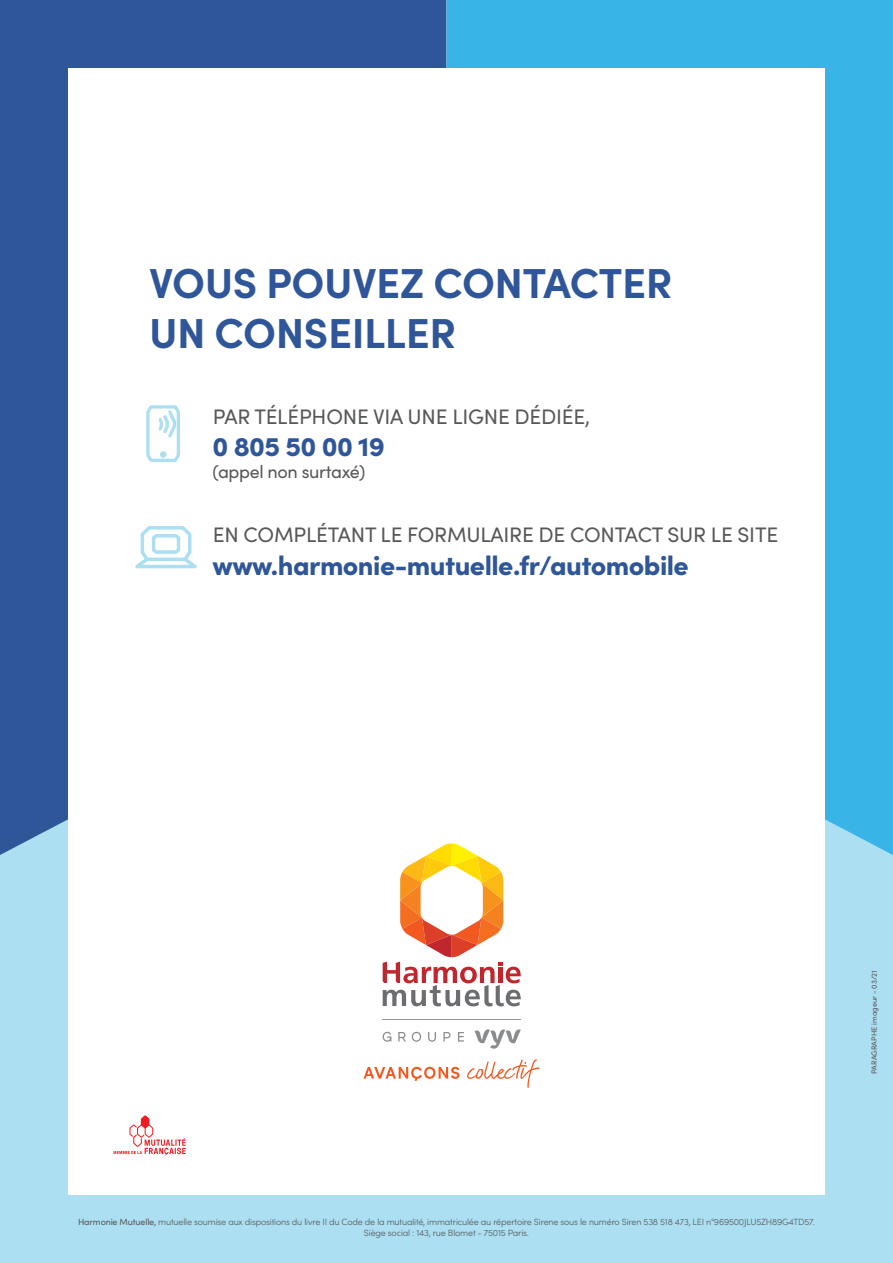
<style>
.page{position:relative;width:893px;height:1263px;background:#fff}
.page>*{position:absolute;margin:0;border:0;box-sizing:border-box;transform-origin:0 0}
._00_-_Gros_titre{font:700 42px/50.4px "Sofia Pro";letter-spacing:-.01em;color:#2f5699}
._00_-_Gros_titre-2{font:900 27px "Sofia Pro";letter-spacing:-.02em;color:#2f5699}
._00_-_Gros_titre-3{font:21px "Sofia Pro";letter-spacing:-.01em;color:#57585a}
._00_-_Gros_titre-4{font:18px "Sofia Pro";letter-spacing:-.02em;color:#57585a}
.t1{font:300 9px/10.8px "Sofia Pro";letter-spacing:-.02em;color:#57585a;text-align:center}
.t2{font:7.5px "Sofia Pro";color:#57585a}
.s1{font-weight:400}
</style>
<div class="page">
<div style="left:0;top:855px;width:893px;height:408px;background:#abdff1"></div>
<div style="left:0;top:0;width:446px;height:855px;background:#2f5699"></div>
<div style="left:446px;top:0;width:447px;height:855px;background:#39b4e7"></div>
<div style="left:68px;top:68px;width:757px;height:1127px;background:#fff"></div>
<svg style="left:467px;top:1059px;width:73px;height:29px"></svg>
<svg style="left:364px;top:1067px;width:95px;height:14px"></svg>
<hr style="left:383px;top:1018px;width:138px;height:1px;background:#939598">
<svg style="left:383px;top:1032px;width:8px;height:10px"></svg>
<svg style="left:398px;top:1032px;width:8px;height:9px"></svg>
<svg style="left:412px;top:1032px;width:9px;height:10px"></svg>
<svg style="left:428px;top:1032px;width:8px;height:10px"></svg>
<svg style="left:443px;top:1032px;width:7px;height:9px"></svg>
<svg style="left:458px;top:1032px;width:6px;height:9px"></svg>
<svg style="left:475px;top:1029px;width:46px;height:20px"></svg>
<svg style="left:383px;top:843px;width:138px;height:163px"></svg>
<svg style="left:114px;top:1115px;width:72px;height:40px"></svg>
<svg style="left:146px;top:405px;width:34px;height:57px"></svg>
<svg style="left:135px;top:526px;width:62px;height:43px"></svg>
<hr style="left:147px;top:558px;width:39px;height:3px;background:#abdff1">
<p class="_00_-_Gros_titre" style="left:149px;top:254px;width:525px">VOUS POUVEZ CONTACTER<br>UN CONSEILLER</p>
<p class="_00_-_Gros_titre-3" style="left:213px;top:401px;width:379px">PAR TÉLÉPHONE VIA UNE LIGNE DÉDIÉE,</p>
<p class="_00_-_Gros_titre-2" style="left:213px;top:425px;width:174px">0 805 50 00 19</p>
<p class="_00_-_Gros_titre-4" style="left:213px;top:458px;width:154px">(appel non surtaxé)</p>
<p class="_00_-_Gros_titre-3" style="left:213px;top:520px;width:567px">EN COMPLÉTANT LE FORMULAIRE DE CONTACT SUR LE SITE</p>
<p class="_00_-_Gros_titre-2" style="left:213px;top:544px;width:478px">www.harmonie-mutuelle.fr/automobile</p>
<p class="t2" style="left:869px;top:1074px;width:105px;rotate:-90deg">PARAGRAPHE imageur - 03/21</p>
<p class="t1" style="left:78px;top:1216px;width:738px"><span class="s1">Harmonie Mutuelle,</span> mutuelle soumise aux dispositions du livre II du Code de la mutualité, immatriculée au répertoire Sirene sous le numéro Siren 538 518 473, LEI n°969500JLU5ZH89G4TD57.<br>Siège social : 143, rue Blomet - 75015 Paris.</p>
</div>
